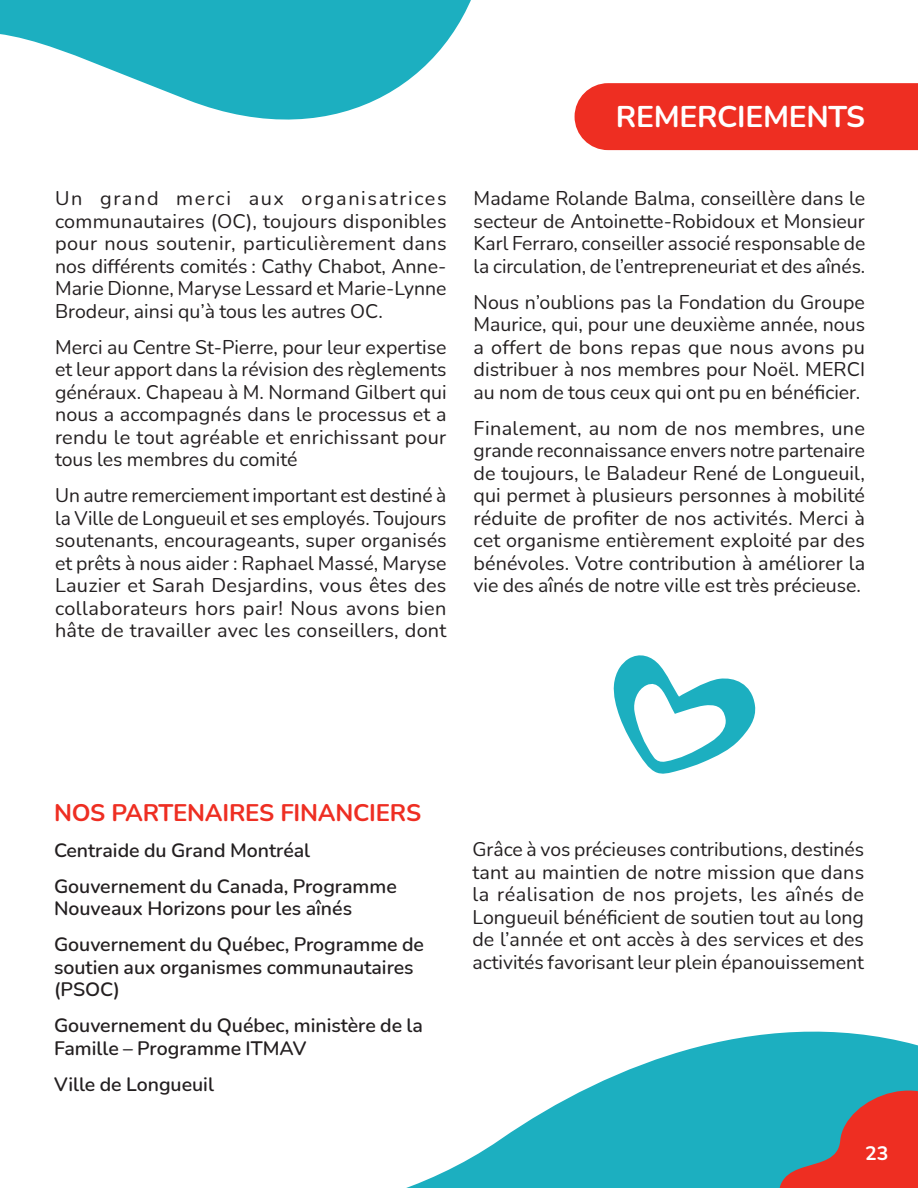
<style>
.page{position:relative;width:918px;height:1188px;background:#fff}
.page>*{position:absolute;margin:0;border:0;box-sizing:border-box;transform-origin:0 0}
.t1{font:700 30px "Nunito";letter-spacing:-.01em;color:#fff}
.t2{font:700 24px "Nunito";letter-spacing:-.01em;color:#ee2e22}
.texte_courant{font:19.5px/22.5px "Nunito";color:#231f20;text-align:justify}
.texte_courant-2{font:600 19.5px/22.5px "Nunito";color:#231f20}
.t3{font:700 19.5px "Nunito";color:#fff}
</style>
<div class="page">
<div style="left:575px;top:83px;width:343px;height:67px;background:#ee2e22"></div>
<svg style="left:613px;top:655px;width:143px;height:119px"></svg>
<svg style="left:406px;top:1031px;width:512px;height:157px;fill:#1cafc0"></svg>
<svg style="left:0;top:0;width:471px;height:120px;fill:#1cafc0"></svg>
<svg style="left:769px;top:1057px;width:149px;height:131px;background:#72797e"></svg>
<p class="texte_courant" style="left:55px;top:187px;width:393px">Un grand merci aux organisatrices communautaires (OC), toujours disponibles pour nous soutenir, particulièrement dans nos différents comités : Cathy Chabot, Anne-Marie Dionne, Maryse Lessard et Marie-Lynne Brodeur, ainsi qu’à tous les autres OC.</p>
<p class="texte_courant" style="left:55px;top:335px;width:393px">Merci au Centre St-Pierre, pour leur expertise et leur apport dans la révision des règlements généraux. Chapeau à M. Normand Gilbert qui nous a accompagnés dans le processus et a rendu le tout agréable et enrichissant pour tous les membres du comité</p>
<p class="texte_courant" style="left:55px;top:484px;width:393px">Un autre remerciement important est destiné à la Ville de Longueuil et ses employés. Toujours soutenants, encourageants, super organisés et prêts à nous aider : Raphael Massé, Maryse Lauzier et Sarah Desjardins, vous êtes des collaborateurs hors pair! Nous avons bien hâte de travailler avec les conseillers, dont</p>
<p class="t1" style="left:616px;top:96px;width:251px">REMERCIEMENTS</p>
<p class="texte_courant" style="left:474px;top:187px;width:393px">Madame Rolande Balma, conseillère dans le secteur de Antoinette-Robidoux et Monsieur Karl Ferraro, conseiller associé responsable de la circulation, de l’entrepreneuriat et des aînés.</p>
<p class="texte_courant" style="left:474px;top:290px;width:393px">Nous n’oublions pas la Fondation du Groupe Maurice, qui, pour une deuxième année, nous a offert de bons repas que nous avons pu distribuer à nos membres pour Noël. MERCI au nom de tous ceux qui ont pu en bénéficier.</p>
<p class="texte_courant" style="left:474px;top:416px;width:393px">Finalement, au nom de nos membres, une grande reconnaissance envers notre partenaire de toujours, le Baladeur René de Longueuil, qui permet à plusieurs personnes à mobilité réduite de profiter de nos activités. Merci à cet organisme entièrement exploité par des bénévoles. Votre contribution à améliorer la vie des aînés de notre ville est très précieuse.</p>
<p class="t2" style="left:54px;top:795px;width:369px">NOS PARTENAIRES FINANCIERS</p>
<p class="texte_courant-2" style="left:54px;top:838px;width:258px">Centraide du Grand Montréal</p>
<p class="texte_courant-2" style="left:54px;top:874px;width:344px">Gouvernement du Canada, Programme<br>Nouveaux Horizons pour les aînés</p>
<p class="texte_courant-2" style="left:54px;top:933px;width:372px">Gouvernement du Québec, Programme de soutien aux organismes communautaires (PSOC)</p>
<p class="texte_courant-2" style="left:54px;top:1014px;width:371px">Gouvernement du Québec, ministère de la<br>Famille – Programme ITMAV</p>
<p class="texte_courant-2" style="left:54px;top:1072px;width:161px">Ville de Longueuil</p>
<p class="texte_courant" style="left:473px;top:837px;width:393px">Grâce à vos précieuses contributions, destinés tant au maintien de notre mission que dans la réalisation de nos projets, les aînés de Longueuil bénéficient de soutien tout au long de l’année et ont accès à des services et des activités favorisant leur plein épanouissement</p>
<p class="t3" style="left:865px;top:1140px;width:25px">23</p>
</div>
